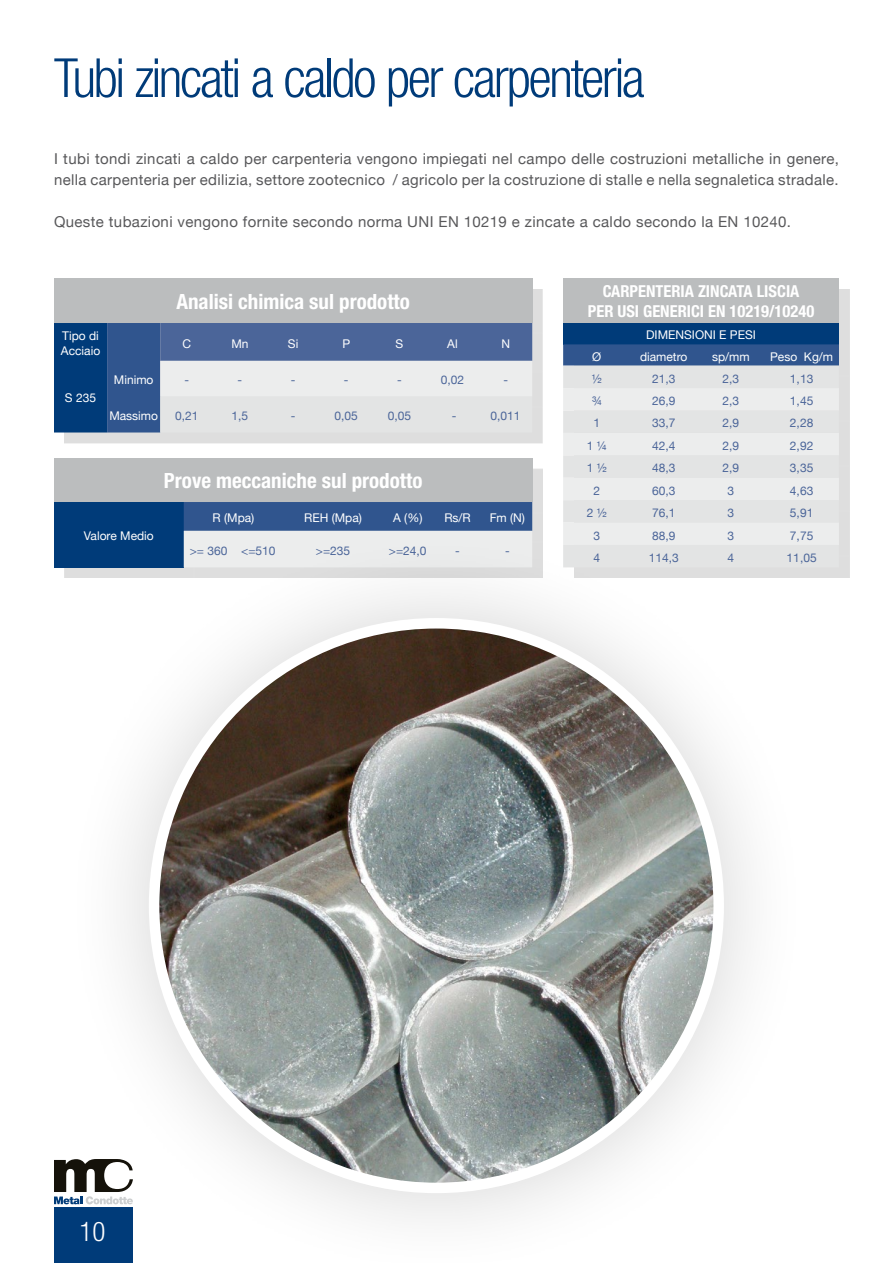
<style>
.page{position:relative;width:893px;height:1263px;background:#fff}
.page>*{position:absolute;margin:0;border:0;box-sizing:border-box;transform-origin:0 0}
.t1{font:300 condensed 54px "Helvetica Neue";letter-spacing:-.045em;color:#003b79}
.t2{font:300 condensed 27px "Helvetica Neue";color:#fff}
.t3{font:700 condensed 21px "Helvetica Neue";color:#fff}
.t4{font:700 condensed 16.5px/19.8px "Helvetica Neue";color:#fff;text-align:center}
.t5{font:15px/21px "Helvetica Neue";letter-spacing:.025em;color:#58585a}
.t6{font:12px "Helvetica Neue";color:#4b6599}
.t7{font:12px/14.4px "Helvetica Neue";color:#fff}
</style>
<div class="page">
<div style="left:573px;top:289px;width:276px;height:289px;background:#e3e4e4"></div>
<div style="left:563px;top:279px;width:276px;height:44px;background:#bbbdbe"></div>
<div style="left:563px;top:323px;width:276px;height:21px;background:#003b79"></div>
<svg style="left:563px;top:344px;width:276px;height:22px;background:#33588f"></svg>
<svg style="left:563px;top:388px;width:276px;height:157px"></svg>
<div style="left:64px;top:289px;width:479px;height:154px;background:#dedede"></div>
<div style="left:54px;top:279px;width:478px;height:44px;background:#bbbdbe"></div>
<svg style="left:54px;top:323px;width:478px;height:109px"></svg>
<div style="left:54px;top:458px;width:478px;height:44px;background:#bbbdbe"></div>
<div style="left:54px;top:502px;width:130px;height:65px;background:#003b79"></div>
<div style="left:184px;top:502px;width:348px;height:28px;background:#30558e"></div>
<div style="left:61px;top:530px;width:751px;height:733px;background:#000;opacity:.2"></div>
<img style="left:154px;top:623px;width:565px;height:565px;border-radius:282px">
<div style="left:54px;top:1207px;width:78px;height:56px;background:#003b79"></div>
<svg style="left:54px;top:1159px;width:79px;height:45px"></svg>
<h1 class="t1" style="left:54px;top:47px;width:592px">Tubi zincati a caldo per carpenteria</h1>
<p class="t5" style="left:54px;top:149px;width:786px">I tubi tondi zincati a caldo per carpenteria vengono impiegati nel campo delle costruzioni metalliche in genere, nella carpenteria per edilizia, settore zootecnico / agricolo per la costruzione di stalle e nella segnaletica stradale.</p>
<p class="t5" style="left:54px;top:212px;width:739px">Queste tubazioni vengono fornite secondo norma UNI EN 10219 e zincate a caldo secondo la EN 10240.</p>
<h3 class="t3" style="left:176px;top:289px;width:235px">Analisi chimica sul prodotto</h3>
<p class="t7" style="left:61px;top:330px;width:41px">Tipo di<br>Acciaio</p>
<p class="t7" style="left:182px;top:337px;width:10px">C</p>
<p class="t7" style="left:231px;top:337px;width:19px">Mn</p>
<p class="t7" style="left:288px;top:337px;width:12px">Si</p>
<p class="t7" style="left:342px;top:337px;width:9px">P</p>
<p class="t7" style="left:395px;top:337px;width:9px">S</p>
<p class="t7" style="left:447px;top:337px;width:12px">Al</p>
<p class="t7" style="left:501px;top:337px;width:10px">N</p>
<p class="t7" style="left:65px;top:392px;width:33px">S 235</p>
<p class="t7" style="left:114px;top:374px;width:41px">Minimo</p>
<p class="t6" style="left:184px;top:372px;width:6px">-</p>
<p class="t6" style="left:238px;top:372px;width:6px">-</p>
<p class="t6" style="left:291px;top:372px;width:6px">-</p>
<p class="t6" style="left:344px;top:372px;width:6px">-</p>
<p class="t6" style="left:397px;top:372px;width:6px">-</p>
<p class="t6" style="left:441px;top:372px;width:25px">0,02</p>
<p class="t6" style="left:503px;top:372px;width:6px">-</p>
<p class="t7" style="left:109px;top:409px;width:50px">Massimo</p>
<p class="t6" style="left:175px;top:407px;width:25px">0,21</p>
<p class="t6" style="left:232px;top:407px;width:18px">1,5</p>
<p class="t6" style="left:291px;top:407px;width:6px">-</p>
<p class="t6" style="left:335px;top:407px;width:25px">0,05</p>
<p class="t6" style="left:388px;top:407px;width:25px">0,05</p>
<p class="t6" style="left:452px;top:407px;width:6px">-</p>
<p class="t6" style="left:491px;top:407px;width:32px">0,011</p>
<p class="t7" style="left:84px;top:530px;width:71px">Valore Medio</p>
<h3 class="t3" style="left:164px;top:468px;width:260px">Prove meccaniche sul prodotto</h3>
<p class="t7" style="left:213px;top:511px;width:43px">R (Mpa)</p>
<p class="t7" style="left:304px;top:511px;width:59px">REH (Mpa)</p>
<p class="t7" style="left:393px;top:511px;width:31px">A (%)</p>
<p class="t7" style="left:444px;top:511px;width:28px">Rs/R</p>
<p class="t7" style="left:490px;top:511px;width:37px">Fm (N)</p>
<p class="t6" style="left:190px;top:542px;width:87px">&gt;= 360 &lt;=510</p>
<p class="t6" style="left:316px;top:542px;width:36px">&gt;=235</p>
<p class="t6" style="left:389px;top:542px;width:39px">&gt;=24,0</p>
<p class="t6" style="left:455px;top:542px;width:6px">-</p>
<p class="t6" style="left:505px;top:542px;width:6px">-</p>
<p class="t4" style="left:588px;top:281px;width:228px">CARPENTERIA ZINCATA LISCIA<br>PER USI GENERICI EN 10219/10240</p>
<p class="t7" style="left:646px;top:329px;width:111px">DIMENSIONI E PESI</p>
<p class="t7" style="left:592px;top:350px;width:11px">Ø</p>
<p class="t7" style="left:640px;top:350px;width:49px">diametro</p>
<p class="t7" style="left:712px;top:350px;width:39px">sp/mm</p>
<p class="t7" style="left:770px;top:350px;width:64px">Peso Kg/m</p>
<p class="t6" style="left:592px;top:370px;width:12px">½</p>
<p class="t6" style="left:652px;top:370px;width:25px">21,3</p>
<p class="t6" style="left:722px;top:370px;width:18px">2,3</p>
<p class="t6" style="left:790px;top:370px;width:25px">1,13</p>
<p class="t6" style="left:592px;top:392px;width:12px">¾</p>
<p class="t6" style="left:652px;top:392px;width:25px">26,9</p>
<p class="t6" style="left:722px;top:392px;width:18px">2,3</p>
<p class="t6" style="left:790px;top:392px;width:25px">1,45</p>
<p class="t6" style="left:593px;top:414px;width:8px">1</p>
<p class="t6" style="left:652px;top:414px;width:25px">33,7</p>
<p class="t6" style="left:722px;top:414px;width:18px">2,9</p>
<p class="t6" style="left:790px;top:414px;width:25px">2,28</p>
<p class="t6" style="left:587px;top:437px;width:22px">1 ¼</p>
<p class="t6" style="left:652px;top:437px;width:25px">42,4</p>
<p class="t6" style="left:722px;top:437px;width:18px">2,9</p>
<p class="t6" style="left:790px;top:437px;width:25px">2,92</p>
<p class="t6" style="left:587px;top:459px;width:22px">1 ½</p>
<p class="t6" style="left:652px;top:459px;width:25px">48,3</p>
<p class="t6" style="left:722px;top:459px;width:18px">2,9</p>
<p class="t6" style="left:790px;top:459px;width:25px">3,35</p>
<p class="t6" style="left:593px;top:482px;width:8px">2</p>
<p class="t6" style="left:652px;top:482px;width:25px">60,3</p>
<p class="t6" style="left:727px;top:482px;width:8px">3</p>
<p class="t6" style="left:790px;top:482px;width:25px">4,63</p>
<p class="t6" style="left:587px;top:504px;width:22px">2 ½</p>
<p class="t6" style="left:652px;top:504px;width:25px">76,1</p>
<p class="t6" style="left:727px;top:504px;width:8px">3</p>
<p class="t6" style="left:790px;top:504px;width:25px">5,91</p>
<p class="t6" style="left:593px;top:527px;width:8px">3</p>
<p class="t6" style="left:652px;top:527px;width:25px">88,9</p>
<p class="t6" style="left:727px;top:527px;width:8px">3</p>
<p class="t6" style="left:790px;top:527px;width:25px">7,75</p>
<p class="t6" style="left:593px;top:549px;width:8px">4</p>
<p class="t6" style="left:649px;top:549px;width:32px">114,3</p>
<p class="t6" style="left:727px;top:549px;width:8px">4</p>
<p class="t6" style="left:787px;top:549px;width:32px">11,05</p>
<h2 class="t2" style="left:80px;top:1216px;width:27px">10</h2>
</div>
